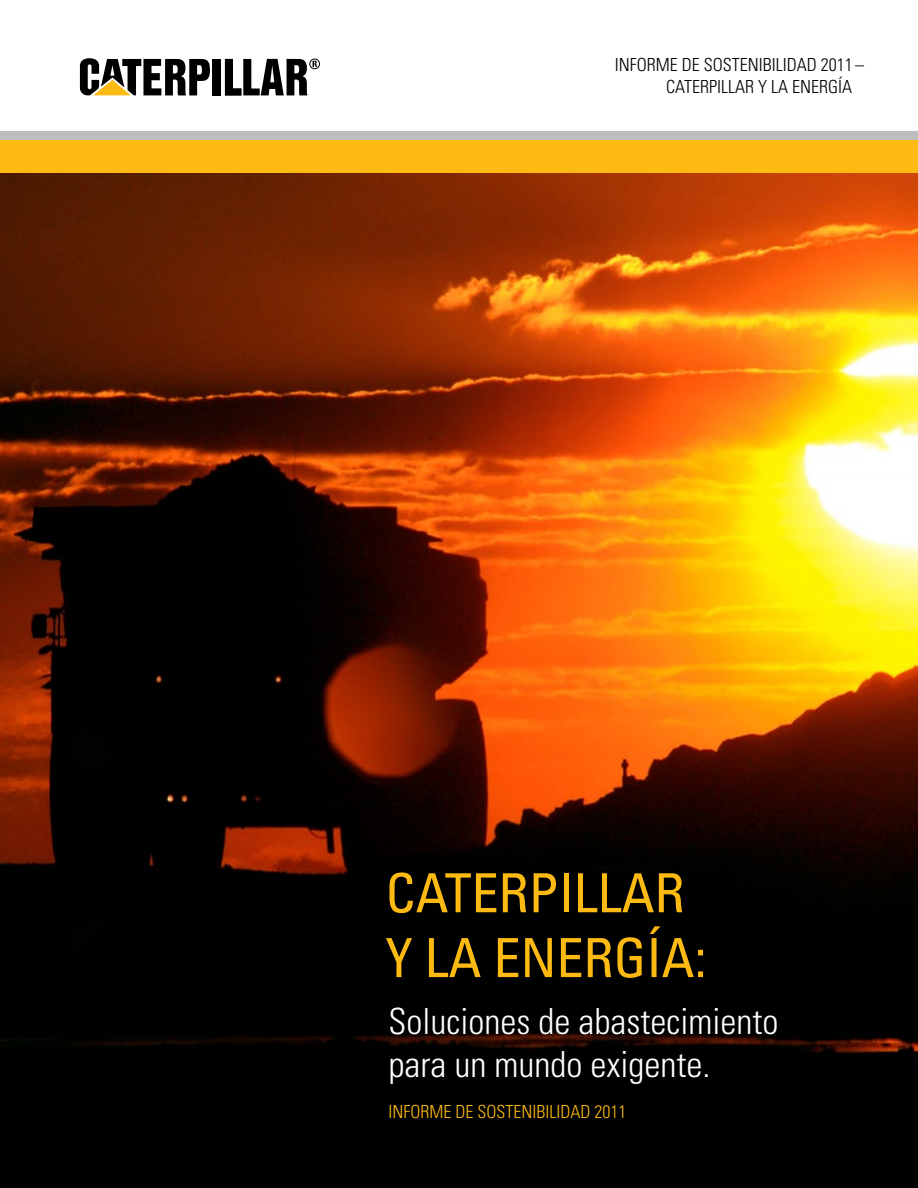
<style>
.page{position:relative;width:918px;height:1188px;background:#fff}
.page>*{position:absolute;margin:0;border:0;box-sizing:border-box;transform-origin:0 0}
.t1{font:condensed 54px/64.8px "Univers LT Std";color:#fdba12}
.t2{font:300 condensed 36px/43.2px "Univers LT Std";color:#fff}
.t3{font:300 condensed 18px/21.6px "Univers LT Std";color:#000}
.t4{font:300 condensed 18px "Univers LT Std";color:#fdba12}
</style>
<div class="page">
<div style="left:0;top:140px;width:918px;height:34px;background:#fdba12"></div>
<div style="left:0;top:131px;width:918px;height:9px;background:#bcbec0"></div>
<div style="left:213px;top:59px;width:8px;height:36px;background:#000"></div>
<svg style="left:80px;top:58px;width:130px;height:37px"></svg>
<svg style="left:225px;top:59px;width:95px;height:36px"></svg>
<img style="left:0;top:174px;width:918px;height:1014px">
<p class="t3" style="left:666px;top:54px;width:199px;text-indent:-51px">Informe de sostenibilidad 2011 –<br>CATER</p>
<p class="t3" style="left:709px;top:76px;width:21px">PILLAR</p>
<p class="t3" style="left:758px;top:76px;width:44px">Y LA ENER</p>
<p class="t3" style="left:828px;top:76px;width:25px">GÍA</p>
<h1 class="t1" style="left:386px;top:860px;width:322px">CATERPILLAR<br>Y LA ENERGÍA:</h1>
<h2 class="t2" style="left:389px;top:1000px;width:391px">Soluciones de abastecimiento para un mundo exigente.</h2>
<p class="t4" style="left:389px;top:1101px;width:239px">Informe de sostenibilidad 2011</p>
</div>
